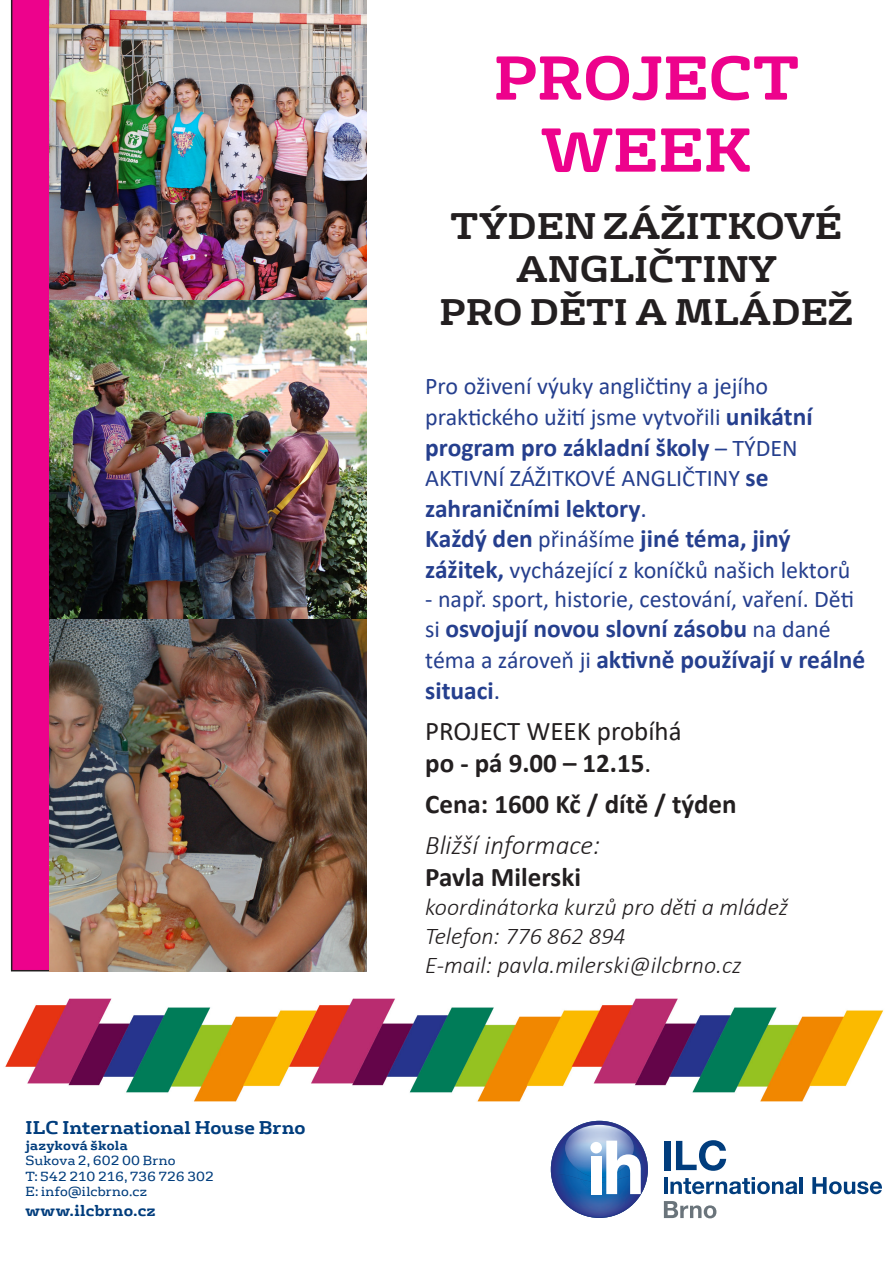
<style>
.page{position:relative;width:893px;height:1263px;background:#fff}
.page>*{position:absolute;margin:0;border:0;box-sizing:border-box;transform-origin:0 0}
.t1{font:700 60px "FS Rufus";color:#ed028c}
.t2{font:700 36px/43.2px "FS Rufus";color:#231f20;text-align:center}
.t3{font:700 27px "Calibri";color:#231f20}
.t4{font:27px "Calibri";color:#231f20}
.t5{font:italic 300 27px "Calibri";color:#231f20}
.t6{font:700 25.5px/30.6px "Calibri";color:#253f8e}
.t7{font:24px/30.6px "Calibri";color:#253f8e}
.t8{font:italic 300 24px "Calibri";color:#231f20}
.t9{font:700 18px "FS Rufus";letter-spacing:.005em;color:#013d7d}
.t10{font:700 15.45px "FS Rufus";letter-spacing:.015em;color:#013d7d}
.t11{font:12.9px "FS Rufus";letter-spacing:.01em;color:#013d7d}
.t12{font:700 12.9px "FS Rufus";letter-spacing:.02em;color:#013d7d}
.s1{font-weight:700;font-size:25.5px}
.s2{font-weight:400;font-size:24px}
.s3{font-weight:400}
</style>
<div class="page">
<div style="left:11px;top:0;width:38px;height:971px;background:#ed028c"></div>
<img style="left:49px;top:619px;width:318px;height:352px">
<img style="left:49px;top:0;width:318px;height:619px">
<img style="left:5px;top:998px;width:879px;height:103px">
<img style="left:551px;top:1121px;width:96px;height:97px">
<img style="left:565px;top:1125px;width:69px;height:49px">
<img style="left:556px;top:1174px;width:88px;height:43px">
<div style="left:590px;top:1142px;width:12px;height:11px;background:#fff;border-radius:50%"></div>
<div style="left:591px;top:1156px;width:10px;height:38px;background:#fff"></div>
<svg style="left:606px;top:1141px;width:35px;height:53px"></svg>
<div style="left:664px;top:1141px;width:6px;height:29px;background:#013d7d"></div>
<svg style="left:676px;top:1140px;width:50px;height:31px"></svg>
<hr style="left:664px;top:1177px;width:4px;height:17px;background:#013d7d">
<svg style="left:670px;top:1177px;width:127px;height:17px"></svg>
<hr style="left:799px;top:1177px;width:4px;height:17px;background:#013d7d">
<svg style="left:812px;top:1177px;width:70px;height:17px"></svg>
<svg style="left:664px;top:1201px;width:52px;height:17px"></svg>
<p class="t9" style="left:26px;top:1112px;width:282px">ILC International House Brno</p>
<p class="t12" style="left:26px;top:1134px;width:104px">jazyková škola</p>
<p class="t11" style="left:26px;top:1150px;width:151px">Sukova 2, 602 00 Brno</p>
<p class="t11" style="left:26px;top:1165px;width:190px">T: 542 210 216, 736 726 302</p>
<p class="t11" style="left:26px;top:1181px;width:123px">E: info@ilcbrno.cz</p>
<p class="t10" style="left:26px;top:1197px;width:132px">www.ilcbrno.cz</p>
<p class="t1" style="left:494px;top:26px;width:307px">PROJECT</p>
<p class="t1" style="left:541px;top:98px;width:212px">WEEK</p>
<p class="t2" style="left:451px;top:201px;width:393px">TÝDEN ZÁŽITKOVÉ<br>ANGLIČTINY</p>
<p class="t2" style="left:440px;top:288px;width:415px">PRO DĚTI A MLÁDEŽ</p>
<p class="t7" style="left:425px;top:370px;width:389px">Pro oživení výuky angličtiny a jejího praktického užití jsme vytvořili <span class="s1">unikátní</span></p>
<p class="t6" style="left:425px;top:431px;width:374px">program pro základní školy <span class="s2">– TÝDEN</span></p>
<p class="t7" style="left:425px;top:462px;width:345px">AKTIVNÍ ZÁŽITKOVÉ ANGLIČTINY <span class="s1">se</span></p>
<p class="t6" style="left:425px;top:493px;width:223px">zahraničními lektory<span class="s3">.</span></p>
<p class="t6" style="left:425px;top:523px;width:367px">Každý den <span class="s2">přinášíme</span> jiné téma, jiný</p>
<p class="t7" style="left:425px;top:554px;width:427px"><span class="s1">zážitek,</span> vycházející z koníčků našich lektorů</p>
<p class="t7" style="left:425px;top:583px;width:430px">- např. sport, historie, cestování, vaření. Děti</p>
<p class="t6" style="left:425px;top:613px;width:442px"><span class="s2">si</span> osvojují novou slovní zásobu <span class="s2">na dané téma a zároveň ji</span> aktivně používají v reálné situaci<span class="s3">.</span></p>
<p class="t4" style="left:425px;top:712px;width:258px">PROJECT WEEK probíhá</p>
<p class="t3" style="left:425px;top:744px;width:228px">po - pá 9.00 – 12.15<span class="s3">.</span></p>
<p class="t3" style="left:425px;top:785px;width:313px">Cena: 1600 Kč / dítě / týden</p>
<p class="t5" style="left:425px;top:828px;width:177px">Bližší informace:</p>
<p class="t3" style="left:425px;top:858px;width:157px">Pavla Milerski</p>
<p class="t8" style="left:425px;top:892px;width:364px">koordinátorka kurzů pro děti a mládež</p>
<p class="t8" style="left:425px;top:921px;width:202px">Telefon: 776 862 894</p>
<p class="t8" style="left:425px;top:950px;width:318px">E-mail: pavla.milerski@ilcbrno.cz</p>
</div>
